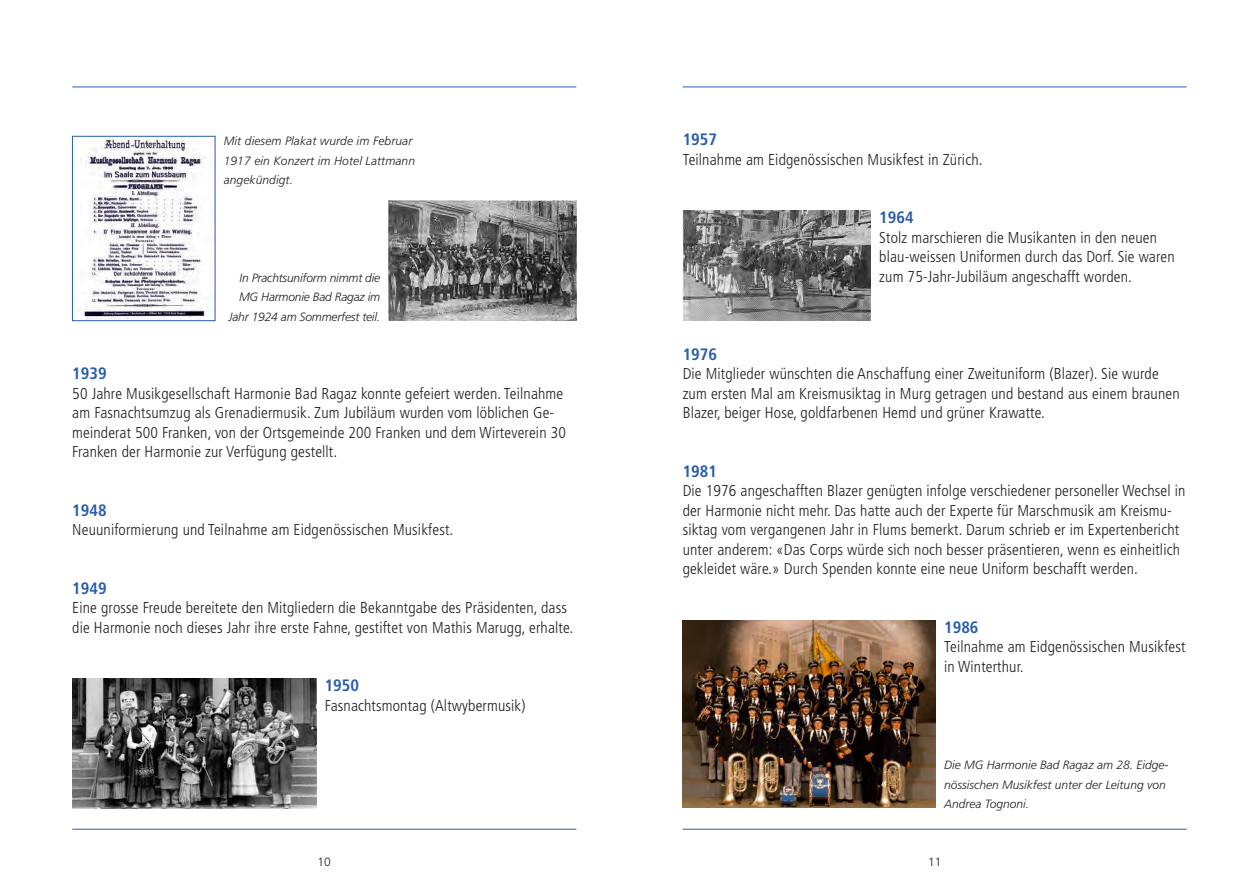
<style>
.page{position:relative;width:1259px;height:893px;background:#fff}
.page>*{position:absolute;margin:0;border:0;box-sizing:border-box;transform-origin:0 0}
.t1{font:700 condensed 16.5px "Frutiger LT Std";color:#285caa}
.t2{font:300 condensed 15.75px/19.5px "Frutiger LT Std";letter-spacing:.01em;color:#231f20}
.t3{font:italic 300 12px/19.5px "Frutiger LT Std";color:#231f20}
.t4{font:300 12px "Frutiger LT Std";color:#231f20}
</style>
<div class="page">
<hr style="left:72px;top:829px;width:504px;height:1px;background:#285caa">
<hr style="left:72px;top:87px;width:504px;height:1px;background:#285caa">
<hr style="left:682px;top:87px;width:504px;height:1px;background:#285caa">
<hr style="left:682px;top:829px;width:504px;height:1px;background:#285caa">
<img style="left:389px;top:201px;width:187px;height:120px">
<img style="left:79px;top:138px;width:132px;height:181px">
<div style="left:72px;top:136px;width:143px;height:185px;border:1px solid #285caa"></div>
<img style="left:72px;top:679px;width:244px;height:129px">
<img style="left:682px;top:210px;width:189px;height:110px">
<img style="left:682px;top:621px;width:253px;height:187px">
<p class="t3" style="left:224px;top:132px;width:193px">Mit diesem Plakat wurde im Februar<br>1917 ein Konzert im Hotel Lattmann angekündigt.</p>
<p class="t3" style="left:229px;top:268px;width:153px;text-align:right">In Prachtsuniform nimmt die<br>MG Harmonie Bad Ragaz im<br>Jahr 1924 am Sommerfest teil.</p>
<p class="t1" style="left:72px;top:364px;width:36px">1939</p>
<p class="t2" style="left:72px;top:384px;width:495px">50 Jahre Musikgesellschaft Harmonie Bad Ragaz konnte gefeiert werden. Teilnahme am Fasnachtsumzug als Grenadiermusik. Zum Jubiläum wurden vom löblichen Ge&shy;meinderat 500 Franken, von der Ortsgemeinde 200 Franken und dem Wirteverein 30<br>Franken der Harmonie zur Verfügung gestellt.</p>
<p class="t1" style="left:72px;top:500px;width:36px">1948</p>
<p class="t2" style="left:72px;top:520px;width:382px">Neuuniformierung und Teilnahme am Eidgenössischen Musikfest.</p>
<p class="t1" style="left:72px;top:578px;width:36px">1949</p>
<p class="t2" style="left:72px;top:598px;width:502px">Eine grosse Freude bereitete den Mitgliedern die Bekanntgabe des Präsidenten, dass die Harmonie noch dieses Jahr ihre erste Fahne, gestiftet von Mathis Marugg, erhalte.</p>
<p class="t1" style="left:325px;top:676px;width:36px">1950</p>
<p class="t2" style="left:325px;top:696px;width:202px">Fasnachtsmontag (Altwybermusik)</p>
<p class="t1" style="left:682px;top:130px;width:36px">1957</p>
<p class="t2" style="left:682px;top:150px;width:301px">Teilnahme am Eidgenössischen Musikfest in Zürich.</p>
<p class="t1" style="left:879px;top:208px;width:36px">1964</p>
<p class="t2" style="left:879px;top:228px;width:297px">Stolz marschieren die Musikanten in den neuen blau-weissen Uniformen durch das Dorf. Sie waren zum 75-Jahr-Jubiläum angeschafft worden.</p>
<p class="t1" style="left:682px;top:344px;width:36px">1976</p>
<p class="t2" style="left:682px;top:364px;width:498px">Die Mitglieder wünschten die Anschaffung einer Zweituniform (Blazer). Sie wurde zum ersten Mal am Kreismusiktag in Murg getragen und bestand aus einem braunen<br>Blazer, beiger Hose, goldfarbenen Hemd und grüner Krawatte.</p>
<p class="t1" style="left:682px;top:461px;width:36px">1981</p>
<p class="t2" style="left:682px;top:481px;width:504px">Die 1976 angeschafften Blazer genügten infolge verschiedener personeller Wechsel in der Harmonie nicht mehr. Das hatte auch der Experte für Marschmusik am Kreismu&shy;siktag vom vergangenen Jahr in Flums bemerkt. Darum schrieb er im Expertenbericht unter anderem: «Das Corps würde sich noch besser präsentieren, wenn es einheitlich gekleidet wäre.» Durch Spenden konnte eine neue Uniform beschafft werden.</p>
<p class="t1" style="left:944px;top:617px;width:36px">1986</p>
<p class="t2" style="left:944px;top:637px;width:243px">Teilnahme am Eidgenössischen Musikfest in Winterthur.</p>
<p class="t3" style="left:944px;top:756px;width:226px">Die MG Harmonie Bad Ragaz am 28. Eidge&shy;nössischen Musikfest unter der Leitung von<br>Andrea Tognoni.</p>
<p class="t4" style="left:318px;top:855px;width:15px">10</p>
<p class="t4" style="left:928px;top:855px;width:15px">11</p>
</div>
